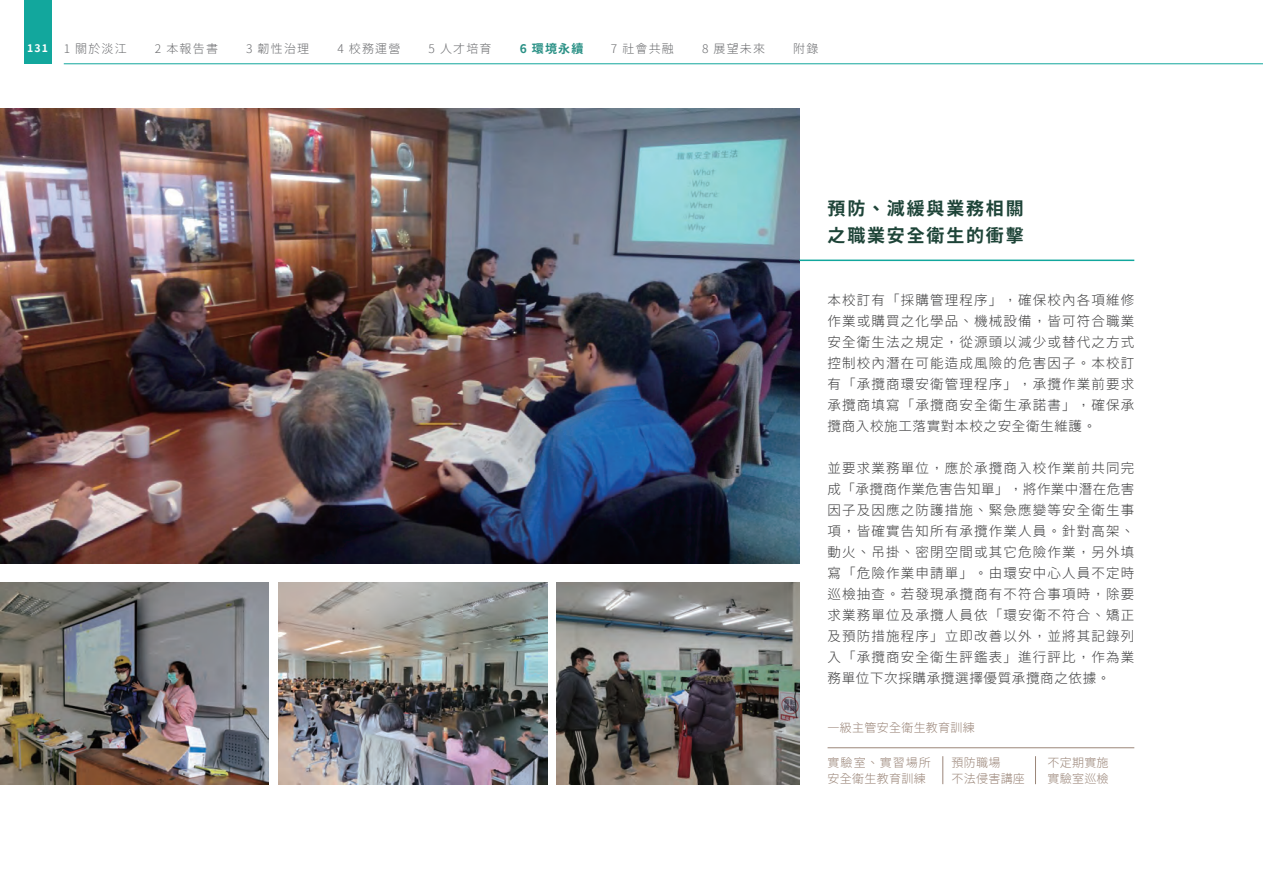
<style>
.page{position:relative;width:1263px;height:893px;background:#fff}
.page>*{position:absolute;margin:0;border:0;box-sizing:border-box;transform-origin:0 0}
.t1{font:700 18px/27px "Taipei Sans TC Beta";letter-spacing:.1em;color:#1e4438}
.t2{font:300 13.5px/21px "Taipei Sans TC Beta";letter-spacing:.085em;color:#3e3e3f;text-align:justify}
.t3{font:300 12px/16.5px "Taipei Sans TC Beta";letter-spacing:.025em;color:#9b8679}
.t4{font:300 12px "Taipei Sans TC Beta";letter-spacing:.1em;color:#6c6d70}
.t5{font:700 12px "Taipei Sans TC Beta";color:#299085}
.t6{font:700 10.5px "Taipei Sans TC Beta";color:#fff}
</style>
<div class="page">
<div style="left:24px;top:0;width:27px;height:64px;background:#12a79d"></div>
<hr style="left:64px;top:63px;width:1199px;height:1px;background:#12a79d">
<img style="left:0;top:109px;width:799px;height:455px">
<hr style="left:799px;top:260px;width:335px;height:1px;background:#12a79d">
<img style="left:0;top:583px;width:269px;height:201px">
<img style="left:279px;top:583px;width:269px;height:201px">
<img style="left:557px;top:583px;width:242px;height:201px">
<hr style="left:827px;top:747px;width:307px;height:1px;background:#9b8679">
<svg style="left:942px;top:756px;width:1px;height:28px"></svg>
<svg style="left:1035px;top:756px;width:1px;height:28px"></svg>
<p class="t6" style="left:27px;top:42px;width:22px">131</p>
<p class="t4" style="left:64px;top:42px;width:65px">1 關於淡江</p>
<p class="t4" style="left:155px;top:42px;width:65px">2 本報告書</p>
<p class="t4" style="left:246px;top:42px;width:65px">3 韌性治理</p>
<p class="t4" style="left:337px;top:42px;width:65px">4 校務運營</p>
<p class="t4" style="left:428px;top:42px;width:65px">5 人才培育</p>
<p class="t5" style="left:520px;top:42px;width:65px">6 環境永續</p>
<p class="t4" style="left:611px;top:42px;width:65px">7 社會共融</p>
<p class="t4" style="left:702px;top:42px;width:65px">8 展望未來</p>
<p class="t4" style="left:793px;top:42px;width:27px">附錄</p>
<h1 class="t1" style="left:827px;top:195px;width:198px">預防、減緩與業務相關之職業安全衛生的衝擊</h1>
<p class="t2" style="left:827px;top:289px;width:308px">本校訂有「採購管理程序」，確保校內各項維修作業或購買之化學品、機械設備，皆可符合職業安全衛生法之規定，從源頭以減少或替代之方式控制校內潛在可能造成風險的危害因子。本校訂有「承攬商環安衛管理程序」，承攬作業前要求承攬商填寫「承攬商安全衛生承諾書」，確保承攬商入校施工落實對本校之安全衛生維護。</p>
<p class="t2" style="left:827px;top:457px;width:308px">並要求業務單位，應於承攬商入校作業前共同完成「承攬商作業危害告知單」，將作業中潛在危害因子及因應之防護措施、緊急應變等安全衛生事項，皆確實告知所有承攬作業人員。針對高架、動火、吊掛、密閉空間或其它危險作業，另外填寫「危險作業申請單」。由環安中心人員不定時巡檢抽查。若發現承攬商有不符合事項時，除要求業務單位及承攬人員依「環安衛不符合、矯正及預防措施程序」立即改善以外，並將其記錄列入「承攬商安全衛生評鑑表」進行評比，作為業務單位下次採購承攬選擇優質承攬商之依據。</p>
<p class="t3" style="left:827px;top:720px;width:149px">一級主管安全衛生教育訓練</p>
<p class="t3" style="left:827px;top:754px;width:105px">實驗室、實習場所安全衛生教育訓練</p>
<p class="t3" style="left:951px;top:754px;width:75px">預防職場<br>不法侵害講座</p>
<p class="t3" style="left:1047px;top:754px;width:63px">不定期實施實驗室巡檢</p>
</div>
